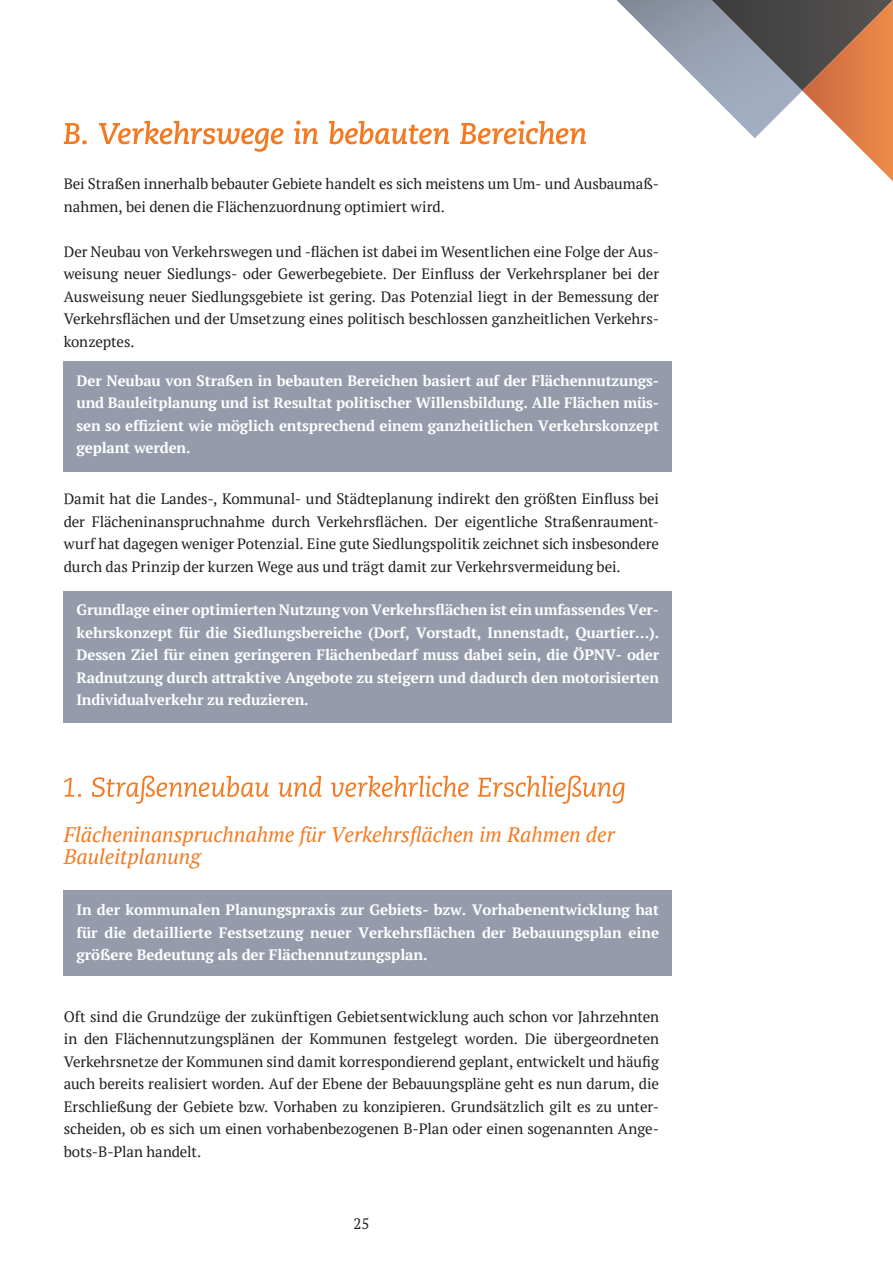
<style>
.page{position:relative;width:893px;height:1263px;background:#fff}
.page>*{position:absolute;margin:0;border:0;box-sizing:border-box;transform-origin:0 0}
.t1{font:italic 21px/22.5px "PT Serif";color:#f47921}
.t2{font:15px/22.5px "PT Serif";letter-spacing:-.01em;color:#231f20;text-align:justify}
.t3{font:700 15px/22.5px "PT Serif";letter-spacing:-.01em;color:#fff;text-align:justify}
</style>
<div class="page">
<svg style="left:616px;top:0;width:277px;height:182px"></svg>
<svg style="left:64px;top:121px;width:522px;height:31px"></svg>
<div style="left:64px;top:361px;width:608px;height:111px;background:#959bab"></div>
<div style="left:64px;top:591px;width:608px;height:132px;background:#959bab"></div>
<svg style="left:64px;top:776px;width:561px;height:28px"></svg>
<div style="left:64px;top:891px;width:608px;height:85px;background:#959bab"></div>
<p class="t2" style="left:64px;top:172px;width:597px">Bei Straßen innerhalb bebauter Gebiete handelt es sich meistens um Um- und Ausbaumaß&shy;nahmen, bei denen die Flächenzuordnung optimiert wird.</p>
<p class="t2" style="left:64px;top:240px;width:597px">Der Neubau von Verkehrswegen und -flächen ist dabei im Wesentlichen eine Folge der Aus&shy;weisung neuer Siedlungs- oder Gewerbegebiete. Der Einfluss der Verkehrsplaner bei der Ausweisung neuer Siedlungsgebiete ist gering. Das Potenzial liegt in der Bemessung der Verkehrsflächen und der Umsetzung eines politisch beschlossen ganzheitlichen Verkehrs&shy;konzeptes.</p>
<p class="t3" style="left:77px;top:369px;width:584px">Der Neubau von Straßen in bebauten Bereichen basiert auf der Flächennutzungs&shy;und Bauleitplanung und ist Resultat politischer Willensbildung. Alle Flächen müs&shy;sen so effizient wie möglich entsprechend einem ganzheitlichen Verkehrskonzept geplant werden.</p>
<p class="t2" style="left:64px;top:487px;width:597px">Damit hat die Landes-, Kommunal- und Städteplanung indirekt den größten Einfluss bei der Flächeninanspruchnahme durch Verkehrsflächen. Der eigentliche Straßenraument&shy;wurf hat dagegen weniger Potenzial. Eine gute Siedlungspolitik zeichnet sich insbesondere durch das Prinzip der kurzen Wege aus und trägt damit zur Verkehrsvermeidung bei.</p>
<p class="t3" style="left:77px;top:598px;width:584px">Grundlage einer optimierten Nutzung von Verkehrsflächen ist ein umfassendes Ver&shy;kehrskonzept für die Siedlungsbereiche (Dorf, Vorstadt, Innenstadt, Quartier…).<br>Dessen Ziel für einen geringeren Flächenbedarf muss dabei sein, die ÖPNV- oder Radnutzung durch attraktive Angebote zu steigern und dadurch den motorisierten Individualverkehr zu reduzieren.</p>
<h1 class="t1" style="left:64px;top:823px;width:552px">Flächeninanspruchnahme für Verkehrsflächen im Rahmen der<br>Bauleitplanung</h1>
<p class="t3" style="left:77px;top:898px;width:584px">In der kommunalen Planungspraxis zur Gebiets- bzw. Vorhabenentwicklung hat für die detaillierte Festsetzung neuer Verkehrsflächen der Bebauungsplan eine größere Bedeutung als der Flächennutzungsplan.</p>
<p class="t2" style="left:64px;top:1005px;width:597px">Oft sind die Grundzüge der zukünftigen Gebietsentwicklung auch schon vor Jahrzehnten in den Flächennutzungsplänen der Kommunen festgelegt worden. Die übergeordneten Verkehrsnetze der Kommunen sind damit korrespondierend geplant, entwickelt und häufig auch bereits realisiert worden. Auf der Ebene der Bebauungspläne geht es nun darum, die Erschließung der Gebiete bzw. Vorhaben zu konzipieren. Grundsätzlich gilt es zu unter&shy;scheiden, ob es sich um einen vorhabenbezogenen B-Plan oder einen sogenannten Ange&shy;bots-B-Plan handelt.</p>
<p class="t2" style="left:353px;top:1212px;width:17px">25</p>
</div>
